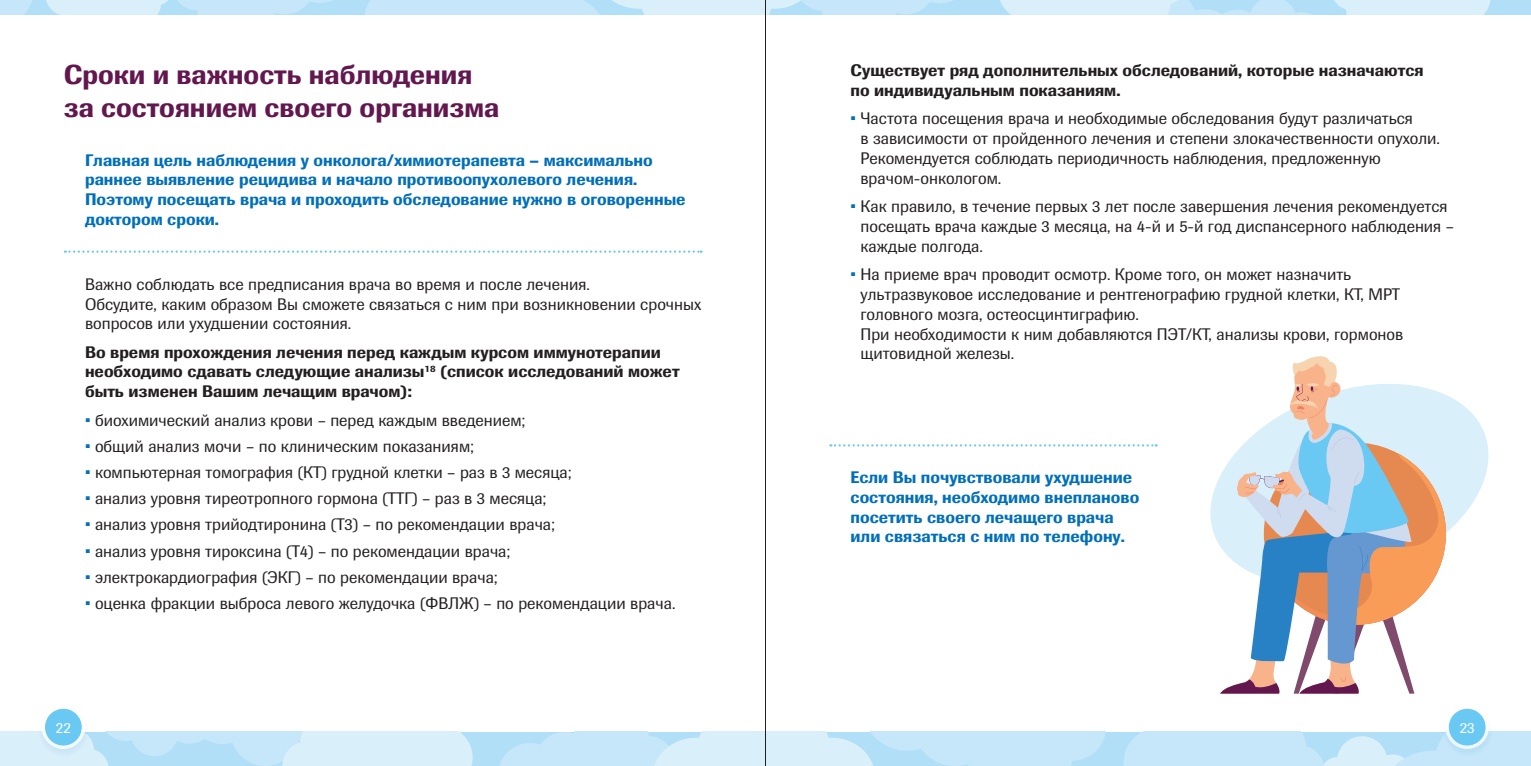
<style>
.page{position:relative;width:1531px;height:766px;background:#fff}
.page>*{position:absolute;margin:0;border:0;box-sizing:border-box;transform-origin:0 0}
.t1{font:500 27px/32.4px "Imago Pro";color:#63174f}
.t2{font:16.5px/19.8px "Imago Pro";color:#231f20}
.t3{font:500 16.5px/19.8px "Imago Pro";color:#006fba}
.t4{font:500 16.5px/19.8px "Imago Pro";color:#231f20}
.t5{font:15px "Imago Pro";color:#fff}
.s1{color:#006fba}
</style>
<div class="page">
<svg style="left:0;top:731px;width:473px;height:34px;background:#cbe9f9"></svg>
<svg style="left:497px;top:731px;width:1034px;height:34px;background:#c6e7f8"></svg>
<div style="left:0;top:0;width:1531px;height:14px;background:#b0dff7"></div>
<svg style="left:1000px;top:0;width:490px;height:14px"></svg>
<svg style="left:0;top:0;width:953px;height:14px"></svg>
<div style="left:1441px;top:704px;width:53px;height:53px;background:#006fba;opacity:.1"></div>
<svg style="left:1445px;top:705px;width:44px;height:43px"></svg>
<div style="left:37px;top:704px;width:53px;height:53px;background:#006fba;opacity:.1"></div>
<div style="left:42px;top:705px;width:43px;height:43px;background:#fff;border-radius:50%"></div>
<div style="left:1449px;top:708px;width:36px;height:37px;background:#6ac9f2;border-radius:50%"></div>
<div style="left:45px;top:708px;width:37px;height:37px;background:#6ac9f2;border-radius:50%"></div>
<svg style="left:65px;top:250px;width:636px;height:3px"></svg>
<svg style="left:830px;top:444px;width:326px;height:2px"></svg>
<svg style="left:1210px;top:395px;width:279px;height:151px;fill:#d9effa"></svg>
<svg style="left:1220px;top:356px;width:226px;height:337px"></svg>
<hr style="left:765px;top:0;width:1px;height:765px;background:#231f20">
<p class="t1" style="left:64px;top:58px;width:437px">Сроки и важность наблюдения за состоянием своего организма</p>
<p class="t3" style="left:85px;top:150px;width:602px">Главная цель наблюдения у онколога/химиотерапевта – максимально раннее выявление рецидива и начало противоопухолевого лечения.<br>Поэтому посещать врача и проходить обследование нужно в оговоренные доктором сроки.</p>
<p class="t2" style="left:85px;top:274px;width:618px">Важно соблюдать все предписания врача во время и после лечения.<br>Обсудите, каким образом Вы сможете связаться с ним при возникновении срочных вопросов или ухудшении состояния.</p>
<p class="t4" style="left:85px;top:342px;width:596px">Во время прохождения лечения перед каждым курсом иммунотерапии необходимо сдавать следующие анализы<sup>18</sup> (список исследований может быть изменен Вашим лечащим врачом):</p>
<p class="t2" style="left:85px;top:409px;width:442px"><span class="s1">•</span> биохимический анализ крови – перед каждым введением;</p>
<p class="t2" style="left:85px;top:436px;width:390px"><span class="s1">•</span> общий анализ мочи – по клиническим показаниям;</p>
<p class="t2" style="left:85px;top:462px;width:488px"><span class="s1">•</span> компьютерная томография (КТ) грудной клетки – раз в 3 месяца;</p>
<p class="t2" style="left:85px;top:488px;width:463px"><span class="s1">•</span> анализ уровня тиреотропного гормона (ТТГ) – раз в 3 месяца;</p>
<p class="t2" style="left:85px;top:514px;width:471px"><span class="s1">•</span> анализ уровня трийодтиронина (Т3) – по рекомендации врача;</p>
<p class="t2" style="left:85px;top:540px;width:427px"><span class="s1">•</span> анализ уровня тироксина (Т4) – по рекомендации врача;</p>
<p class="t2" style="left:85px;top:567px;width:414px"><span class="s1">•</span> электрокардиография (ЭКГ) – по рекомендации врача;</p>
<p class="t2" style="left:85px;top:593px;width:592px"><span class="s1">•</span> оценка фракции выброса левого желудочка (ФВЛЖ) – по рекомендации врача.</p>
<p class="t4" style="left:850px;top:60px;width:574px">Существует ряд дополнительных обследований, которые назначаются по индивидуальным показаниям.</p>
<p class="t2" style="left:860px;top:108px;width:581px;text-indent:-10px"><span class="s1">•</span> Частота посещения врача и необходимые обследования будут различаться<br>в зависимости от пройденного лечения и степени злокачественности опухоли.<br>Рекомендуется соблюдать периодичность наблюдения, предложенную врачом-онкологом.</p>
<p class="t2" style="left:860px;top:196px;width:595px;text-indent:-10px"><span class="s1">•</span> Как правило, в течение первых 3 лет после завершения лечения рекомендуется посещать врача каждые 3 месяца, на 4-й и 5-й год диспансерного наблюдения – каждые полгода.</p>
<p class="t2" style="left:860px;top:264px;width:544px;text-indent:-10px"><span class="s1">•</span> На приеме врач проводит осмотр. Кроме того, он может назначить ультразвуковое исследование и рентгенографию грудной клетки, КТ, МРТ головного мозга, остеосцинтиграфию.<br>При необходимости к ним добавляются ПЭТ/КТ, анализы крови, гормонов щитовидной железы.</p>
<p class="t3" style="left:850px;top:467px;width:290px">Если Вы почувствовали ухудшение состояния, необходимо внепланово посетить своего лечащего врача или связаться с ним по телефону.</p>
<p class="t5" style="left:56px;top:717px;width:16px">22</p>
<p class="t5" style="left:1459px;top:717px;width:16px">23</p>
</div>
